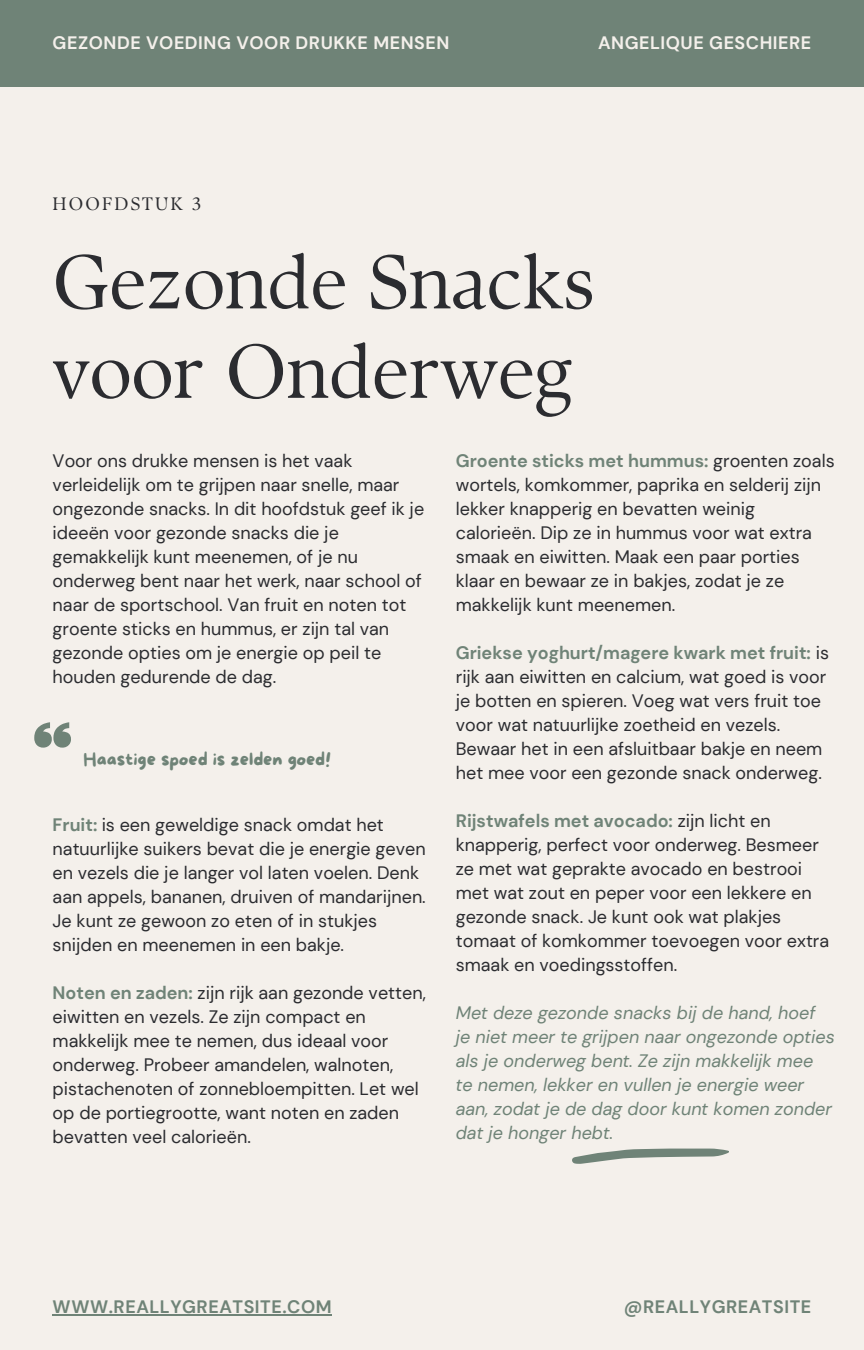
<style>
.page{position:relative;width:864px;height:1350px;background:#f4f0eb}
.page>*{position:absolute;margin:0;border:0;box-sizing:border-box;transform-origin:0 0}
.t1{font:75.83px/89.5px "TY Serif D";color:#2b2c30}
.t2{font:18px/24.1px "DM Sans";color:#2b2c30}
.t3{font:italic 18px/24.1px "DM Sans";color:#6f8377}
.t4{font:700 18px "DM Sans";letter-spacing:.03em;color:#f4f0eb}
.t5{font:700 18px "DM Sans";letter-spacing:.03em;color:#6f8377}
.t6{font:18px "More Sugar";color:#6f8377}
.t7{font:18px "TY Serif D";letter-spacing:.12em;color:#2b2c30}
.s1{font-weight:700;color:#6f8377}
</style>
<div class="page">
<div style="left:0;top:0;width:864px;height:86px;background:#6f8377"></div>
<hr style="left:53px;top:1314px;width:279px;height:2px;background:#6f8377">
<svg style="left:34px;top:722px;width:37px;height:25px"></svg>
<svg style="left:572px;top:1149px;width:157px;height:15px"></svg>
<p class="t4" style="left:53px;top:31px;width:398px">GEZONDE VOEDING VOOR DRUKKE MENSEN</p>
<h1 class="t7" style="left:53px;top:193px;width:150px">HOOFDSTUK 3</h1>
<h2 class="t4" style="left:598px;top:31px;width:215px">ANGELIQUE GESCHIERE</h2>
<h3 class="t1" style="left:53px;top:237px;width:544px">Gezonde Snacks voor Onderweg</h3>
<p class="t2" style="left:53px;top:449px;width:373px">Voor ons drukke mensen is het vaak verleidelijk om te grijpen naar snelle, maar ongezonde snacks. In dit hoofdstuk geef ik je ideeën voor gezonde snacks die je gemakkelijk kunt meenemen, of je nu onderweg bent naar het werk, naar school of naar de sportschool. Van fruit en noten tot groente sticks en hummus, er zijn tal van gezonde opties om je energie op peil te houden gedurende de dag.</p>
<p class="t6" style="left:84px;top:750px;width:249px">Haastige spoed is zelden goed!</p>
<p class="t2" style="left:53px;top:813px;width:375px"><span class="s1">Fruit:</span> is een geweldige snack omdat het natuurlijke suikers bevat die je energie geven en vezels die je langer vol laten voelen. Denk aan appels, bananen, druiven of mandarijnen.<br>Je kunt ze gewoon zo eten of in stukjes snijden en meenemen in een bakje.</p>
<p class="t2" style="left:53px;top:981px;width:375px"><span class="s1">Noten en zaden:</span> zijn rijk aan gezonde vetten, eiwitten en vezels. Ze zijn compact en makkelijk mee te nemen, dus ideaal voor onderweg. Probeer amandelen, walnoten, pistachenoten of zonnebloempitten. Let wel op de portiegrootte, want noten en zaden bevatten veel calorieën.</p>
<p class="t2" style="left:456px;top:449px;width:380px"><span class="s1">Groente sticks met hummus:</span> groenten zoals wortels, komkommer, paprika en selderij zijn lekker knapperig en bevatten weinig calorieën. Dip ze in hummus voor wat extra smaak en eiwitten. Maak een paar porties klaar en bewaar ze in bakjes, zodat je ze makkelijk kunt meenemen.</p>
<p class="t2" style="left:456px;top:641px;width:375px"><span class="s1">Griekse yoghurt/magere kwark met fruit:</span> is rijk aan eiwitten en calcium, wat goed is voor je botten en spieren. Voeg wat vers fruit toe voor wat natuurlijke zoetheid en vezels.<br>Bewaar het in een afsluitbaar bakje en neem het mee voor een gezonde snack onderweg.</p>
<p class="t2" style="left:456px;top:809px;width:375px"><span class="s1">Rijstwafels met avocado:</span> zijn licht en knapperig, perfect voor onderweg. Besmeer ze met wat geprakte avocado en bestrooi met wat zout en peper voor een lekkere en gezonde snack. Je kunt ook wat plakjes tomaat of komkommer toevoegen voor extra smaak en voedingsstoffen.</p>
<p class="t3" style="left:456px;top:1001px;width:381px">Met deze gezonde snacks bij de hand, hoef<br>je niet meer te grijpen naar ongezonde opties als je onderweg bent. Ze zijn makkelijk mee<br>te nemen, lekker en vullen je energie weer aan, zodat je de dag door kunt komen zonder dat je honger hebt.</p>
<h2 class="t5" style="left:53px;top:1295px;width:281px">WWW.REALLYGREATSITE.COM</h2>
<p class="t5" style="left:624px;top:1295px;width:189px">@REALLYGREATSITE</p>
</div>
